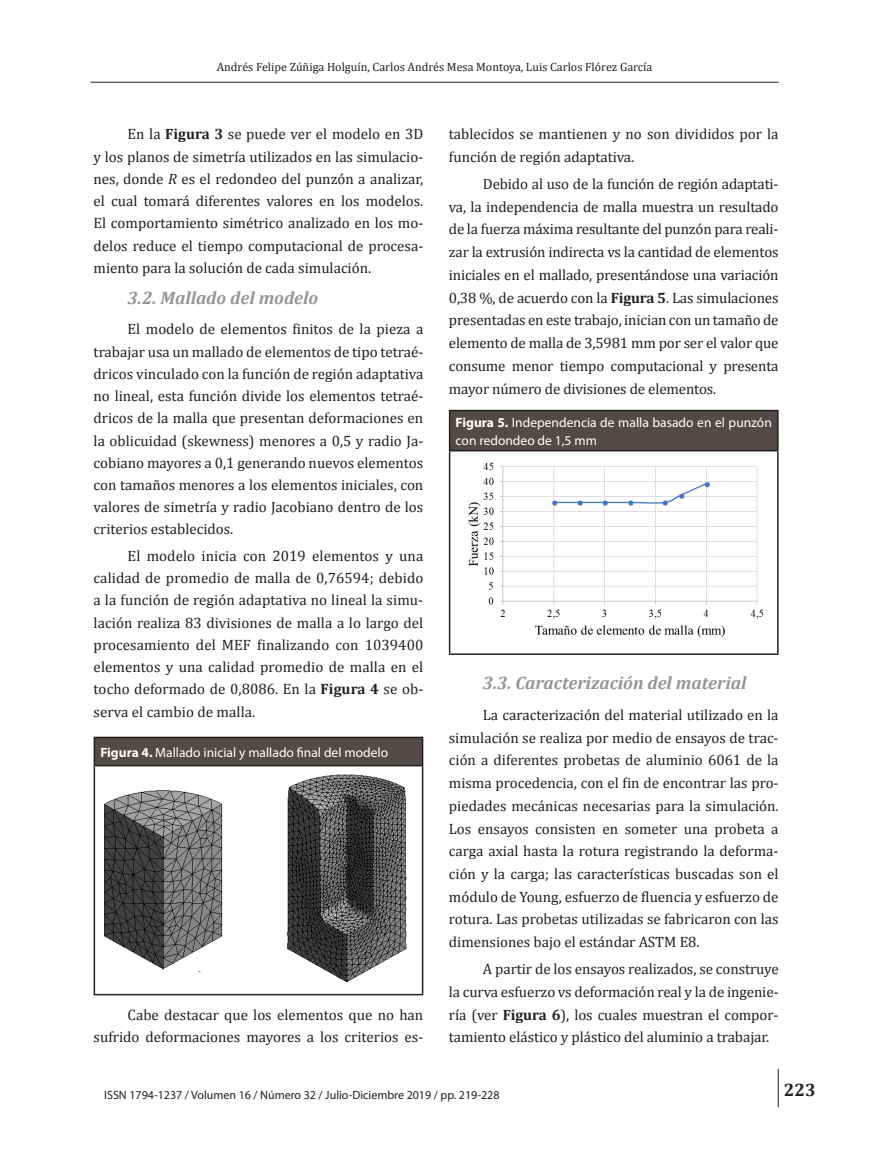
<style>
.page{position:relative;width:885px;height:1170px;background:#fff}
.page>*{position:absolute;margin:0;border:0;box-sizing:border-box;transform-origin:0 0}
.t1{font:italic 700 18px "Cambria";color:#939598}
.t2{font:700 18px "Cambria";color:#231f20}
.t3{font:15px/22.2px "Cambria";color:#231f20;text-align:justify}
.t4{font:13.5px/18px "Myriad Pro";color:#fff}
.t5{font:12px "Cambria";color:#231f20}
.t6{font:12px "Myriad Pro";color:#231f20}
.s1{font-weight:700}
.s2{font-style:italic}
</style>
<div class="page">
<hr style="left:91px;top:82px;width:687px;height:1px;background:#231f20">
<hr style="left:777px;top:1068px;width:1px;height:39px;background:#231f20">
<div style="left:94px;top:737px;width:328px;height:28px;background:#524a47"></div>
<hr style="left:94px;top:766px;width:1px;height:227px;background:#231f20">
<hr style="left:422px;top:766px;width:1px;height:227px;background:#231f20">
<hr style="left:94px;top:993px;width:329px;height:2px;background:#231f20">
<svg style="left:94px;top:738px;width:1px;height:26px"></svg>
<hr style="left:94px;top:736px;width:329px;height:2px;background:#231f20">
<svg style="left:422px;top:738px;width:1px;height:26px"></svg>
<hr style="left:94px;top:764px;width:329px;height:2px;background:#231f20">
<img style="left:104px;top:774px;width:303px;height:209px">
<div style="left:449px;top:410px;width:328px;height:40px;background:#524a47"></div>
<hr style="left:449px;top:451px;width:1px;height:202px;background:#231f20">
<hr style="left:777px;top:451px;width:1px;height:202px;background:#231f20">
<hr style="left:449px;top:653px;width:329px;height:2px;background:#231f20">
<hr style="left:449px;top:411px;width:1px;height:39px;background:#231f20">
<hr style="left:449px;top:410px;width:329px;height:1px;background:#231f20">
<hr style="left:777px;top:411px;width:1px;height:39px;background:#231f20">
<hr style="left:449px;top:450px;width:329px;height:1px;background:#231f20">
<img style="left:468px;top:462px;width:295px;height:176px">
<p class="t5" style="left:217px;top:60px;width:437px">Andrés Felipe Zúñiga Holguín, Carlos Andrés Mesa Montoya, Luis Carlos Flórez García</p>
<p class="t3" style="left:94px;top:123px;width:331px;text-indent:34px">En la <span class="s1">Figura 3</span> se puede ver el modelo en 3D y los planos de simetría utilizados en las simulacio&shy;nes, donde <span class="s2">R</span> es el redondeo del punzón a analizar, el cual tomará diferentes valores en los modelos.<br>El comportamiento simétrico analizado en los mo&shy;delos reduce el tiempo computacional de procesa&shy;miento para la solución de cada simulación.</p>
<p class="t1" style="left:128px;top:285px;width:192px">3.2. Mallado del modelo</p>
<p class="t3" style="left:94px;top:318px;width:331px;text-indent:34px">El modelo de elementos finitos de la pieza a trabajar usa un mallado de elementos de tipo tetraé&shy;dricos vinculado con la función de región adaptativa no lineal, esta función divide los elementos tetraé&shy;dricos de la malla que presentan deformaciones en la oblicuidad (skewness) menores a 0,5 y radio Ja&shy;cobiano mayores a 0,1 generando nuevos elementos con tamaños menores a los elementos iniciales, con valores de simetría y radio Jacobiano dentro de los criterios establecidos.</p>
<p class="t3" style="left:94px;top:544px;width:331px;text-indent:34px">El modelo inicia con 2019 elementos y una calidad de promedio de malla de 0,76594; debido a la función de región adaptativa no lineal la simu&shy;lación realiza 83 divisiones de malla a lo largo del procesamiento del MEF finalizando con 1039400 elementos y una calidad promedio de malla en el tocho deformado de 0,8086. En la <span class="s1">Figura 4</span> se ob&shy;serva el cambio de malla.</p>
<p class="t4" style="left:100px;top:742px;width:289px"><span class="s1">Figura 4.</span> Mallado inicial y mallado final del modelo</p>
<p class="t3" style="left:94px;top:1003px;width:331px;text-align:right">Cabe destacar que los elementos que no han sufrido deformaciones mayores a los criterios es-</p>
<p class="t3" style="left:449px;top:123px;width:331px;line-height:22.6px">tablecidos se mantienen y no son divididos por la función de región adaptativa.</p>
<p class="t3" style="left:449px;top:172px;width:331px;line-height:22.6px;text-indent:34px">Debido al uso de la función de región adaptati&shy;va, la independencia de malla muestra un resultado de la fuerza máxima resultante del punzón para reali&shy;zar la extrusión indirecta vs la cantidad de elementos iniciales en el mallado, presentándose una variación 0,38 %, de acuerdo con la <span class="s1">Figura 5</span>. Las simulaciones presentadas en este trabajo, inician con un tamaño de elemento de malla de 3,5981 mm por ser el valor que consume menor tiempo computacional y presenta mayor número de divisiones de elementos.</p>
<p class="t4" style="left:455px;top:413px;width:318px"><span class="s1">Figura 5.</span> Independencia de malla basado en el punzón con redondeo de 1,5 mm</p>
<p class="t1" style="left:483px;top:669px;width:265px">3.3. Caracterización del material</p>
<p class="t3" style="left:449px;top:703px;width:331px;line-height:22.6px;text-indent:34px">La caracterización del material utilizado en la simulación se realiza por medio de ensayos de trac&shy;ción a diferentes probetas de aluminio 6061 de la misma procedencia, con el fin de encontrar las pro&shy;piedades mecánicas necesarias para la simulación.<br>Los ensayos consisten en someter una probeta a carga axial hasta la rotura registrando la deforma&shy;ción y la carga; las características buscadas son el módulo de Young, esfuerzo de fluencia y esfuerzo de rotura. Las probetas utilizadas se fabricaron con las dimensiones bajo el estándar ASTM E8.</p>
<p class="t3" style="left:449px;top:957px;width:331px;line-height:22.6px;text-indent:34px">A partir de los ensayos realizados, se construye la curva esfuerzo vs deformación real y la de ingenie&shy;ría (ver <span class="s1">Figura 6</span>), los cuales muestran el compor&shy;tamiento elástico y plástico del aluminio a trabajar.</p>
<p class="t6" style="left:104px;top:1087px;width:397px">ISSN 1794-1237 / Volumen 16 / Número 32 / Julio-Diciembre 2019 / pp. 219-228</p>
<p class="t2" style="left:783px;top:1076px;width:33px">223</p>
</div>
